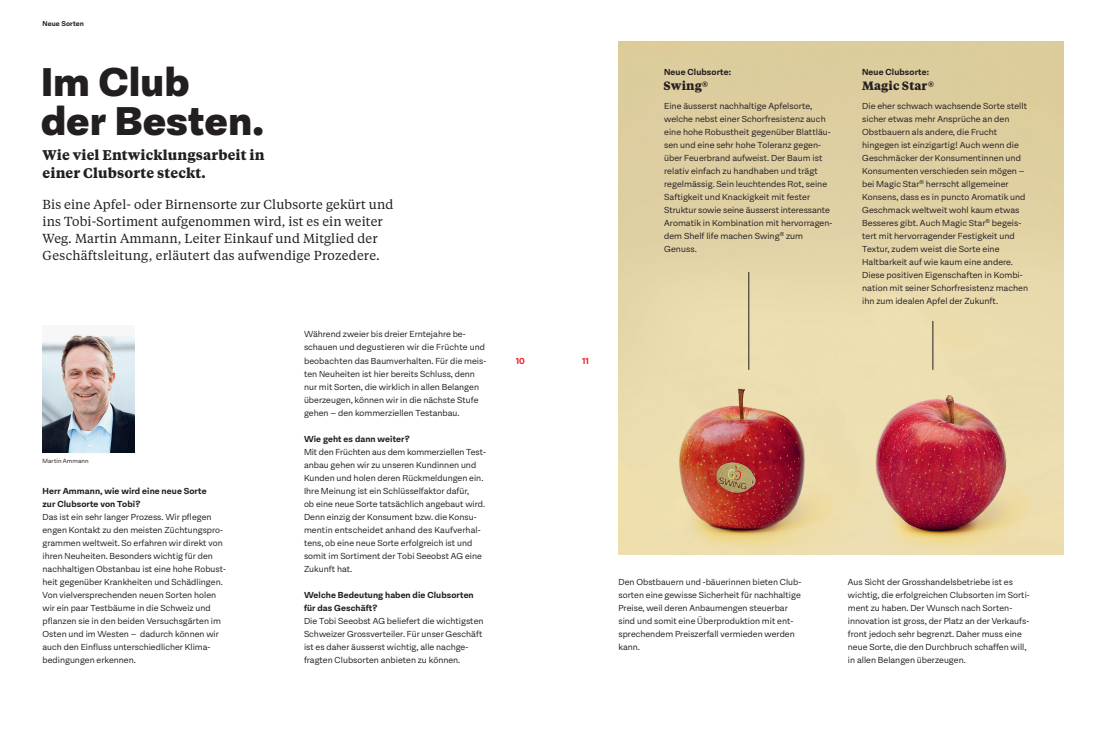
<style>
.page{position:relative;width:1106px;height:738px;background:#fff}
.page>*{position:absolute;margin:0;border:0;box-sizing:border-box;transform-origin:0 0}
.Grosstitel_46{font:900 46px "Equitan Sans";letter-spacing:.005em;color:#231f20}
.Untertitel_Tiempos_1{font:700 14px/18px "Tiempos Text";letter-spacing:.01em;color:#231f20}
.Lead_13_17{font:13px/17px "Tiempos Text";letter-spacing:.005em;color:#231f20}
.Untertitel_Tiempos_1-2{font:700 12px "Tiempos Text";letter-spacing:.01em;color:#231f20}
.Grundtext_10_13{font:10px/13px "Equitan Sans";letter-spacing:.005em;color:#231f20}
.Untertitel_Tiempos_1-3{font:10px/13px "Equitan Sans";letter-spacing:.005em;color:#231f20}
.Grundtext_10_13-2{font:700 10px/13px "Equitan Sans";letter-spacing:.01em;color:#231f20}
.t1{font:700 10px "Equitan Sans";color:#ee1d23}
.t2{font:700 8px "Equitan Sans";letter-spacing:.01em;color:#231f20}
.Grundtext_10_13-3{font:7px "Equitan Sans";letter-spacing:.015em;color:#231f20}
</style>
<div class="page">
<img style="left:618px;top:42px;width:445px;height:512px">
<hr style="left:748px;top:272px;width:1px;height:97px;background:#231f20">
<hr style="left:932px;top:320px;width:1px;height:49px;background:#231f20">
<img style="left:43px;top:334px;width:91px;height:118px">
<p class="t2" style="left:43px;top:19px;width:43px">Neue Sorten</p>
<p class="Grosstitel_46" style="left:41px;top:56px;width:150px">Im Club</p>
<p class="Grosstitel_46" style="left:41px;top:95px;width:224px">der Besten.</p>
<p class="Untertitel_Tiempos_1" style="left:43px;top:145px;width:223px">Wie viel Entwicklungsarbeit in einer Clubsorte steckt.</p>
<p class="Lead_13_17" style="left:43px;top:195px;width:352px">Bis eine Apfel- oder Birnensorte zur Clubsorte gekürt und ins Tobi-Sortiment aufgenommen wird, ist es ein weiter Weg. Martin Ammann, Leiter Einkauf und Mitglied der Geschäftsleitung, erläutert das aufwendige Prozedere.</p>
<p class="Grundtext_10_13-3" style="left:43px;top:456px;width:47px">Martin Ammann</p>
<p class="Grundtext_10_13-2" style="left:43px;top:483px;width:166px">Herr Ammann, wie wird eine neue Sorte zur Clubsorte von Tobi?</p>
<p class="Grundtext_10_13" style="left:43px;top:509px;width:185px">Das ist ein sehr langer Prozess. Wir pflegen engen Kontakt zu den meisten Züchtungspro&shy;grammen weltweit. So erfahren wir direkt von ihren Neuheiten. Besonders wichtig für den nachhaltigen Obstanbau ist eine hohe Robust&shy;heit gegenüber Krankheiten und Schädlingen.<br>Von vielversprechenden neuen Sorten holen wir ein paar Testbäume in die Schweiz und pflanzen sie in den beiden Versuchsgärten im Osten und im Westen – dadurch können wir auch den Einfluss unterschiedlicher Klima&shy;bedingungen erkennen.</p>
<p class="Grundtext_10_13" style="left:304px;top:327px;width:184px">Während zweier bis dreier Erntejahre be&shy;schauen und degustieren wir die Früchte und beobachten das Baumverhalten. Für die meis&shy;ten Neuheiten ist hier bereits Schluss, denn nur mit Sorten, die wirklich in allen Belangen überzeugen, können wir in die nächste Stufe gehen – den kommerziellen Testanbau.</p>
<p class="Grundtext_10_13-2" style="left:304px;top:431px;width:107px">Wie geht es dann weiter?</p>
<p class="Grundtext_10_13" style="left:304px;top:444px;width:183px">Mit den Früchten aus dem kommerziellen Test&shy;anbau gehen wir zu unseren Kundinnen und Kunden und holen deren Rückmeldungen ein.<br>Ihre Meinung ist ein Schlüsselfaktor dafür,<br>ob eine neue Sorte tatsächlich angebaut wird.<br>Denn einzig der Konsument bzw. die Konsu&shy;mentin entscheidet anhand des Kaufverhal&shy;tens, ob eine neue Sorte erfolgreich ist und somit im Sortiment der Tobi Seeobst AG eine Zukunft hat.</p>
<p class="Grundtext_10_13-2" style="left:304px;top:587px;width:171px">Welche Bedeutung haben die Clubsorten für das Geschäft?</p>
<p class="Grundtext_10_13" style="left:304px;top:613px;width:181px">Die Tobi Seeobst AG beliefert die wichtigsten Schweizer Grossverteiler. Für unser Geschäft ist es daher äusserst wichtig, alle nachge&shy;fragten Clubsorten anbieten zu können.</p>
<p class="t1" style="left:516px;top:354px;width:11px">10</p>
<p class="t1" style="left:582px;top:354px;width:8px">11</p>
<p class="Grundtext_10_13-2" style="left:664px;top:65px;width:68px">Neue Clubsorte:</p>
<p class="Untertitel_Tiempos_1-2" style="left:663px;top:77px;width:46px">Swing®</p>
<p class="Untertitel_Tiempos_1-3" style="left:664px;top:99px;width:170px">Eine äusserst nachhaltige Apfelsorte, welche nebst einer Schorfresistenz auch eine hohe Robustheit gegenüber Blattläu&shy;sen und eine sehr hohe Toleranz gegen&shy;über Feuerbrand aufweist. Der Baum ist relativ einfach zu handhaben und trägt regelmässig. Sein leuchtendes Rot, seine Saftigkeit und Knackigkeit mit fester Struktur sowie seine äusserst interessante Aromatik in Kombination mit hervorragen&shy;dem Shelf life machen Swing<sup>®</sup> zum Genuss.</p>
<p class="Grundtext_10_13-2" style="left:862px;top:65px;width:68px">Neue Clubsorte:</p>
<p class="Untertitel_Tiempos_1-2" style="left:862px;top:77px;width:74px">Magic Star®</p>
<p class="Untertitel_Tiempos_1-3" style="left:862px;top:99px;width:167px">Die eher schwach wachsende Sorte stellt sicher etwas mehr Ansprüche an den Obstbauern als andere, die Frucht hingegen ist einzigartig! Auch wenn die Geschmäcker der Konsumentinnen und Konsumenten verschieden sein mögen – bei Magic Star<sup>®</sup> herrscht allgemeiner Konsens, dass es in puncto Aromatik und Geschmack weltweit wohl kaum etwas Besseres gibt. Auch Magic Star<sup>®</sup> begeis&shy;tert mit hervorragender Festigkeit und Textur, zudem weist die Sorte eine Haltbarkeit auf wie kaum eine andere.<br>Diese positiven Eigenschaften in Kombi&shy;nation mit seiner Schorfresistenz machen ihn zum idealen Apfel der Zukunft.</p>
<p class="Grundtext_10_13" style="left:618px;top:574px;width:184px">Den Obstbauern und -bäuerinnen bieten Club&shy;sorten eine gewisse Sicherheit für nachhaltige Preise, weil deren Anbaumengen steuerbar sind und somit eine Überproduktion mit ent&shy;sprechendem Preiszerfall vermieden werden kann.</p>
<p class="Grundtext_10_13" style="left:848px;top:574px;width:183px">Aus Sicht der Grosshandelsbetriebe ist es wichtig, die erfolgreichen Clubsorten im Sorti&shy;ment zu haben. Der Wunsch nach Sorten&shy;innovation ist gross, der Platz an der Verkaufs&shy;front jedoch sehr begrenzt. Daher muss eine neue Sorte, die den Durchbruch schaffen will, in allen Belangen überzeugen.</p>
</div>
